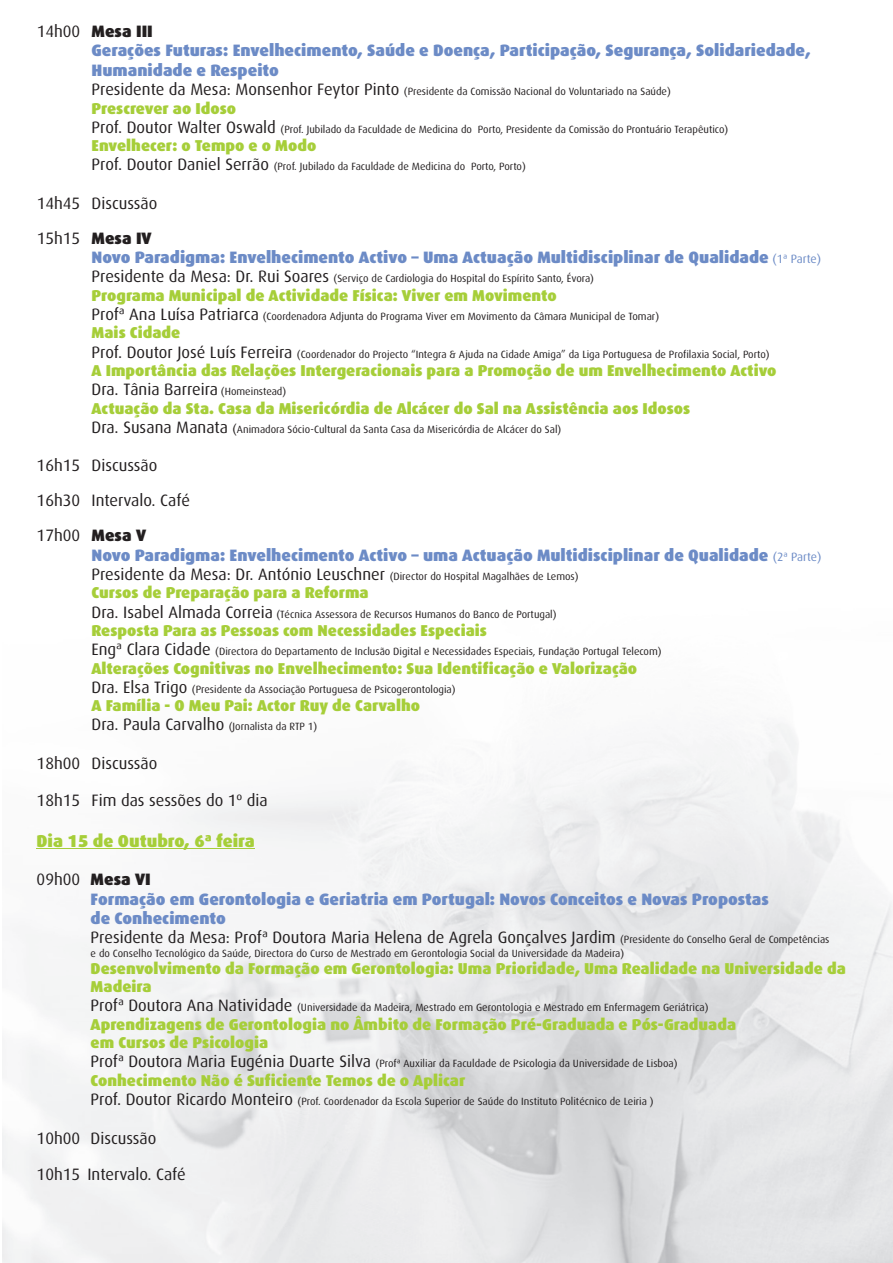
<style>
.page{position:relative;width:893px;height:1263px;background:#fff}
.page>*{position:absolute;margin:0;border:0;box-sizing:border-box;transform-origin:0 0}
.t1{font:900 17.25px "Dax";color:#a6ce39}
.t2{font:900 16.5px/19.2px "Dax";color:#6c8bc6}
.t3{font:16.5px/35px "Dax";color:#231f20}
.t4{font:900 16.5px "Dax";color:#231f20}
.t5{font:900 15.75px/18.5px "Dax";color:#a6ce39}
.t6{font:10.5px "Dax";color:#231f20}
.s1{font-weight:400}
.s2{font-size:16.5px}
.s3{font-weight:900}
.s4{font-size:10.5px}
.s5{font-size:12px}
.s6{font-weight:400;font-size:12px}
</style>
<div class="page">
<img style="left:2px;top:723px;width:891px;height:540px">
<hr style="left:37px;top:848px;width:218px;height:1px;background:#a6ce39">
<h2 class="t4" style="left:37px;top:22px;width:118px"><span class="s1">14h00</span> Mesa III</h2>
<h2 class="t2" style="left:92px;top:41px;width:721px">Gerações Futuras: Envelhecimento, Saúde e Doença, Participação, Segurança, Solidariedade,<br>Humanidade e Respeito</h2>
<p class="t6" style="left:92px;top:85px;width:581px"><span class="s2">Presidente da Mesa: Monsenhor Feytor Pinto</span> (Presidente da Comissão Nacional do Voluntariado na Saúde)</p>
<p class="t6" style="left:92px;top:123px;width:638px"><span class="s2">Prof. Doutor Walter Oswald</span> (Prof. Jubilado da Faculdade de Medicina do Porto, Presidente da Comissão do Prontuário Terapêutico)</p>
<p class="t6" style="left:92px;top:160px;width:436px"><span class="s2">Prof. Doutor Daniel Serrão</span> (Prof. Jubilado da Faculdade de Medicina do Porto, Porto)</p>
<h2 class="t3" style="left:37px;top:186px;width:122px">14h45 Discussão<br>15h15 <span class="s3">Mesa IV</span></h2>
<p class="t6" style="left:92px;top:272px;width:504px"><span class="s2">Presidente da Mesa: Dr. Rui Soares</span> (Serviço de Cardiologia do Hospital do Espírito Santo, Évora)</p>
<p class="t6" style="left:92px;top:310px;width:569px"><span class="s2">Profª Ana Luísa Patriarca</span> (Coordenadora Adjunta do Programa Viver em Movimento da Câmara Municipal de Tomar)</p>
<p class="t6" style="left:92px;top:348px;width:680px"><span class="s2">Prof. Doutor José Luís Ferreira</span> (Coordenador do Projecto “Integra &amp; Ajuda na Cidade Amiga” da Liga Portuguesa de Profilaxia Social, Porto)</p>
<h2 class="t3" style="left:92px;top:372px;width:196px">Dra. Tânia Barreira <span class="s4">(Homeinstead)</span></h2>
<p class="t6" style="left:92px;top:423px;width:471px"><span class="s2">Dra. Susana Manata</span> <span class="s5">(</span>Animadora Sócio-Cultural da Santa Casa da Misericórdia de Alcácer do Sal)</p>
<h2 class="t3" style="left:37px;top:448px;width:155px">16h15 Discussão<br>16h30 Intervalo. Café<br>17h00 <span class="s3">Mesa V</span></h2>
<h2 class="t3" style="left:92px;top:557px;width:489px">Presidente da Mesa: Dr. António Leuschner <span class="s4">(Director do Hospital Magalhães de Lemos)</span></h2>
<p class="t6" style="left:92px;top:608px;width:467px"><span class="s2">Dra. Isabel Almada Correia</span> (Técnica Assessora de Recursos Humanos do Banco de Portugal)</p>
<p class="t6" style="left:92px;top:645px;width:572px"><span class="s2">Engª Clara Cidade</span> (Directora do Departamento de Inclusão Digital e Necessidades Especiais, Fundação Portugal Telecom)</p>
<p class="t6" style="left:92px;top:683px;width:366px"><span class="s2">Dra. Elsa Trigo</span> (Presidente da Associação Portuguesa de Psicogerontologia)</p>
<p class="t6" style="left:92px;top:721px;width:227px"><span class="s2">Dra. Paula Carvalho</span> (Jornalista da RTP 1)</p>
<h2 class="t3" style="left:37px;top:746px;width:122px">18h00 Discussão</h2>
<h2 class="t3" style="left:37px;top:782px;width:233px">18h15 Fim das sessões do 1º dia</h2>
<h3 class="t5" style="left:92px;top:99px;width:146px">Prescrever ao Idoso</h3>
<h3 class="t5" style="left:92px;top:136px;width:226px">Envelhecer: o Tempo e o Modo</h3>
<h2 class="t2" style="left:92px;top:248px;width:731px">Novo Paradigma: Envelhecimento Activo – Uma Actuação Multidisciplinar de Qualidade <span class="s6">(1ª Parte)</span></h2>
<h3 class="t5" style="left:92px;top:286px;width:467px">Programa Municipal de Actividade Física: Viver em Movimento</h3>
<h3 class="t5" style="left:92px;top:324px;width:90px">Mais Cidade</h3>
<h3 class="t5" style="left:92px;top:361px;width:686px">A Importância das Relações Intergeracionais para a Promoção de um Envelhecimento Activo</h3>
<h3 class="t5" style="left:92px;top:399px;width:600px">Actuação da Sta. Casa da Misericórdia de Alcácer do Sal na Assistência aos Idosos</h3>
<h2 class="t2" style="left:92px;top:545px;width:731px">Novo Paradigma: Envelhecimento Activo – uma Actuação Multidisciplinar de Qualidade <span class="s6">(2ª Parte)</span></h2>
<h3 class="t5" style="left:92px;top:584px;width:279px">Cursos de Preparação para a Reforma</h3>
<h3 class="t5" style="left:92px;top:621px;width:397px">Resposta Para as Pessoas com Necessidades Especiais</h3>
<h3 class="t5" style="left:91px;top:659px;width:547px">Alterações Cognitivas no Envelhecimento: Sua Identificação e Valorização</h3>
<h3 class="t5" style="left:91px;top:697px;width:330px">A Família - O Meu Pai: Actor Ruy de Carvalho</h3>
<h1 class="t1" style="left:37px;top:831px;width:220px">Dia 15 de Outubro, 6ª feira</h1>
<h2 class="t4" style="left:37px;top:870px;width:116px"><span class="s1">09h00</span> Mesa VI</h2>
<h2 class="t2" style="left:91px;top:889px;width:680px">Formação em Gerontologia e Geriatria em Portugal: Novos Conceitos e Novas Propostas de Conhecimento</h2>
<h2 class="t3" style="left:91px;top:920px;width:740px">Presidente da Mesa: Profª Doutora Maria Helena de Agrela Gonçalves Jardim <span class="s4">(Presidente do Conselho Geral de Competências</span></h2>
<p class="t6" style="left:91px;top:947px;width:535px">e do Conselho Tecnológico da Saúde, Directora do Curso de Mestrado em Gerontologia Social da Universidade da Madeira)</p>
<p class="t6" style="left:91px;top:1002px;width:619px"><span class="s2">Profª Doutora Ana Natividade</span> (Universidade da Madeira, Mestrado em Gerontologia e Mestrado em Enfermagem Geriátrica)</p>
<h3 class="t5" style="left:91px;top:959px;width:757px">Desenvolvimento da Formação em Gerontologia: Uma Prioridade, Uma Realidade na Universidade da<br>Madeira</h3>
<h3 class="t5" style="left:91px;top:1015px;width:647px">Aprendizagens de Gerontologia no Âmbito de Formação Pré-Graduada e Pós-Graduada em Cursos de Psicologia</h3>
<h3 class="t5" style="left:91px;top:1071px;width:376px">Conhecimento Não é Suficiente Temos de o Aplicar</h3>
<p class="t6" style="left:91px;top:1058px;width:588px"><span class="s2">Profª Doutora Maria Eugénia Duarte Silva</span> (Profª Auxiliar da Faculdade de Psicologia da Universidade de Lisboa)</p>
<p class="t6" style="left:91px;top:1095px;width:565px"><span class="s2">Prof. Doutor Ricardo Monteiro</span> (Prof. Coordenador da Escola Superior de Saúde do Instituto Politécnico de Leiria )</p>
<h2 class="t3" style="left:37px;top:1120px;width:121px">10h00 Discussão</h2>
<h2 class="t3" style="left:37px;top:1157px;width:151px">10h15 Intervalo. Café</h2>
</div>
